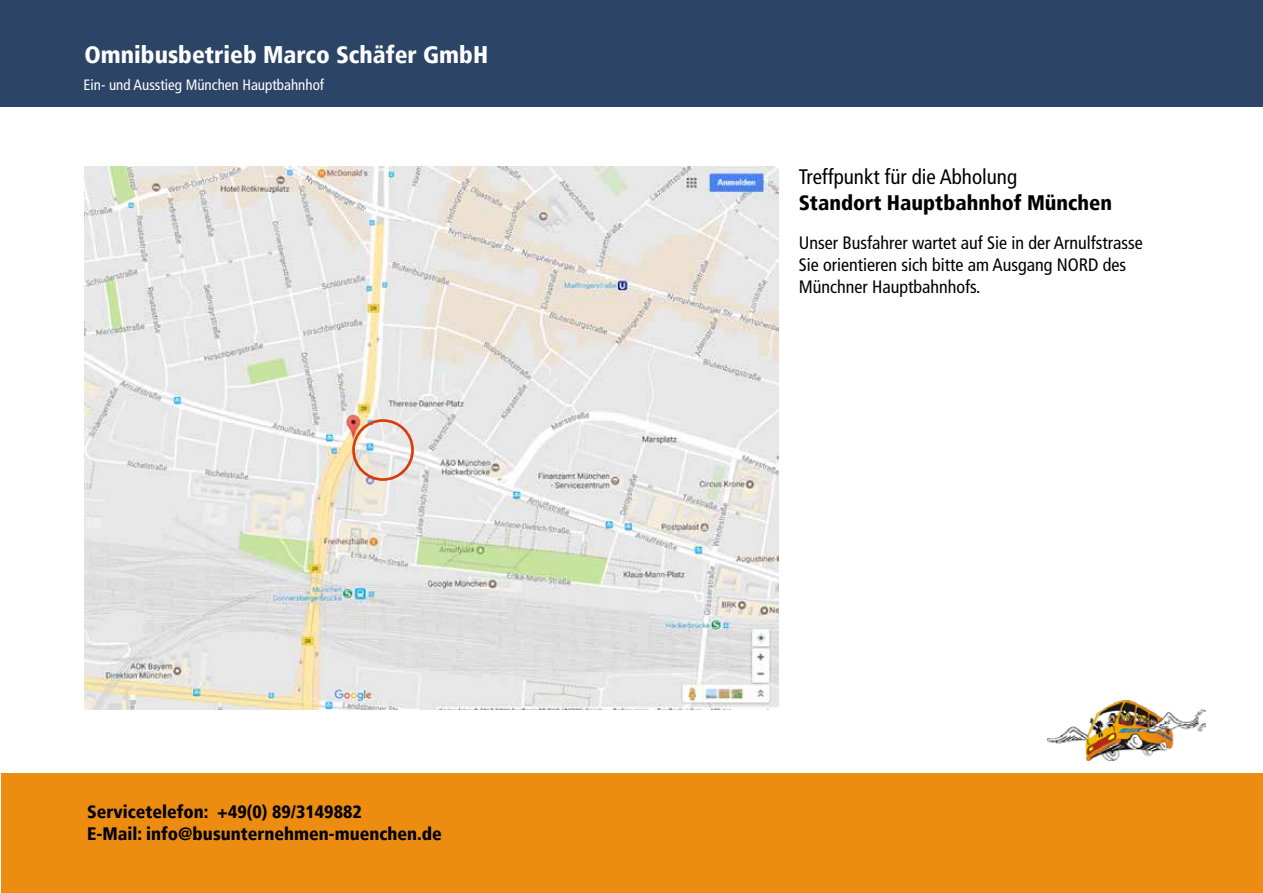
<style>
.page{position:relative;width:1263px;height:893px;background:#fff}
.page>*{position:absolute;margin:0;border:0;box-sizing:border-box;transform-origin:0 0}
.t1{font:900 condensed 24px "Frutiger LT";color:#fff}
.t2{font:900 condensed 21px "Frutiger LT";color:#000}
.t3{font:condensed 21px "Frutiger LT";color:#000}
.t4{font:condensed 18px/21.6px "Frutiger LT";color:#000}
.t5{font:900 condensed 18px/21.6px "Frutiger LT";color:#000}
.t6{font:condensed 15px "Frutiger LT";color:#fff}
</style>
<div class="page">
<div style="left:2px;top:774px;width:1261px;height:119px;background:#ec8c11"></div>
<div style="left:0;top:0;width:1263px;height:106px;background:#2c4466"></div>
<img style="left:1046px;top:700px;width:159px;height:61px">
<img style="left:84px;top:166px;width:694px;height:544px">
<div style="left:352px;top:419px;width:62px;height:62px;border:3px solid #d63e0f;border-radius:50%"></div>
<h1 class="t1" style="left:84px;top:40px;width:405px">Omnibusbetrieb Marco Schäfer GmbH</h1>
<p class="t6" style="left:84px;top:76px;width:242px">Ein- und Ausstieg München Hauptbahnhof</p>
<p class="t5" style="left:87px;top:801px;width:356px">Servicetelefon: +49(0) 89/3149882<br>E-Mail: info@busunternehmen-muenchen.de</p>
<p class="t3" style="left:799px;top:165px;width:220px">Treffpunkt für die Abholung</p>
<p class="t2" style="left:799px;top:190px;width:315px">Standort Hauptbahnhof München</p>
<p class="t4" style="left:799px;top:232px;width:345px">Unser Busfahrer wartet auf Sie in der Arnulfstrasse<br>Sie orientieren sich bitte am Ausgang NORD des<br>Münchner Hauptbahnhofs.</p>
</div>
